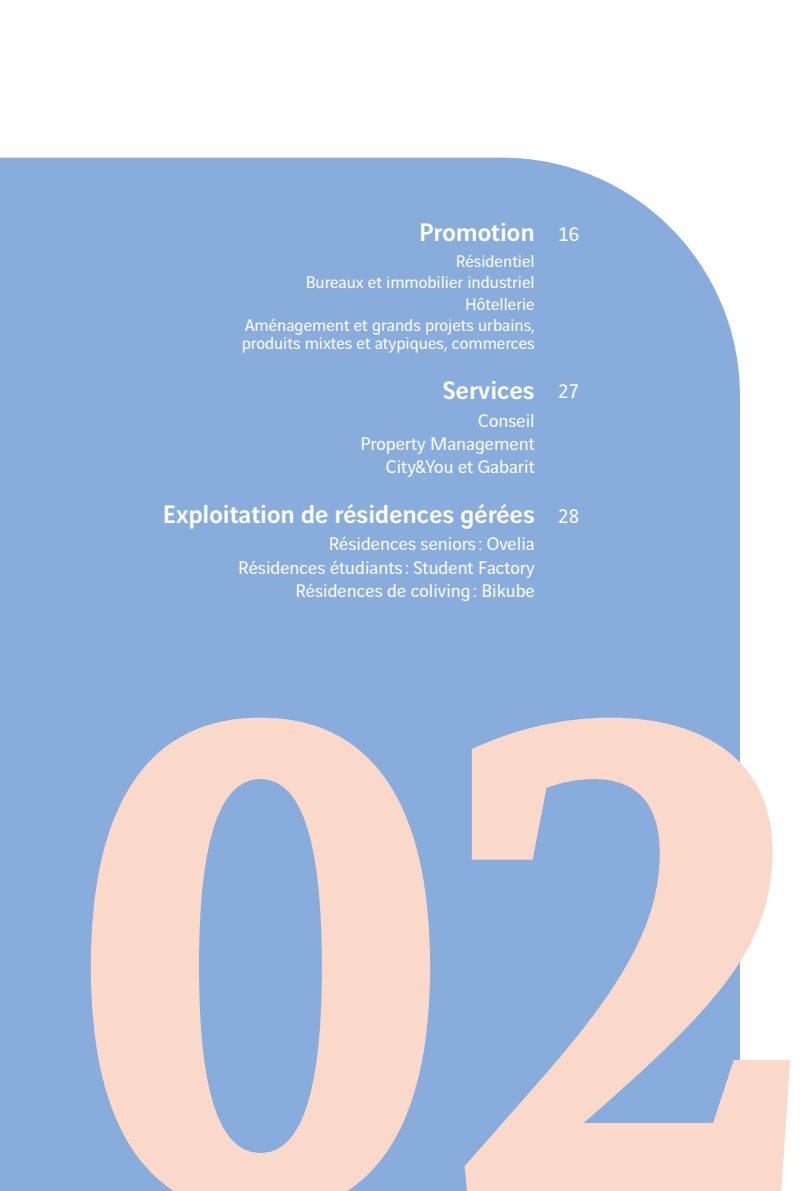
<style>
.page{position:relative;width:808px;height:1191px;background:#fff}
.page>*{position:absolute;margin:0;border:0;box-sizing:border-box;transform-origin:0 0}
.t1{font:700 731.4px "Vinci Serif";color:#fbd9ca}
.t2{font:500 27px "Vinci Sans";color:#fff}
.t3{font:21px "Vinci Sans";color:#fff}
.t4{font:19.5px/23.4px "Vinci Sans";color:#fff;text-align:right}
.t5{font:18px/18px "Vinci Sans";color:#fff}
</style>
<div class="page">
<div style="left:0;top:158px;width:740px;height:1033px;background:#88acdc"></div>
<p class="t2" style="left:419px;top:211px;width:117px">Promotion</p>
<p class="t5" style="left:456px;top:250px;width:81px">Résidentiel</p>
<p class="t5" style="left:306px;top:272px;width:231px">Bureaux et immobilier industriel</p>
<p class="t5" style="left:465px;top:293px;width:71px">Hôtellerie</p>
<p class="t5" style="left:242px;top:315px;width:294px">Aménagement et grands projets urbains, produits mixtes et atypiques, commerces</p>
<p class="t2" style="left:443px;top:369px;width:93px">Services</p>
<p class="t4" style="left:360px;top:406px;width:176px">Conseil<br>Property Management</p>
<p class="t4" style="left:386px;top:453px;width:150px">City&amp;You et Gabarit</p>
<p class="t2" style="left:163px;top:493px;width:373px">Exploitation de résidences gérées</p>
<p class="t4" style="left:329px;top:530px;width:207px">Résidences seniors : Ovelia</p>
<p class="t4" style="left:238px;top:554px;width:298px">Résidences étudiants : Student Factory<br>Résidences de coliving: Bikube</p>
<p class="t3" style="left:558px;top:218px;width:22px">16</p>
<p class="t3" style="left:558px;top:376px;width:22px">27</p>
<p class="t3" style="left:558px;top:500px;width:22px">28</p>
<p class="t1" style="left:78px;top:434px;width:733px">02</p>
</div>
